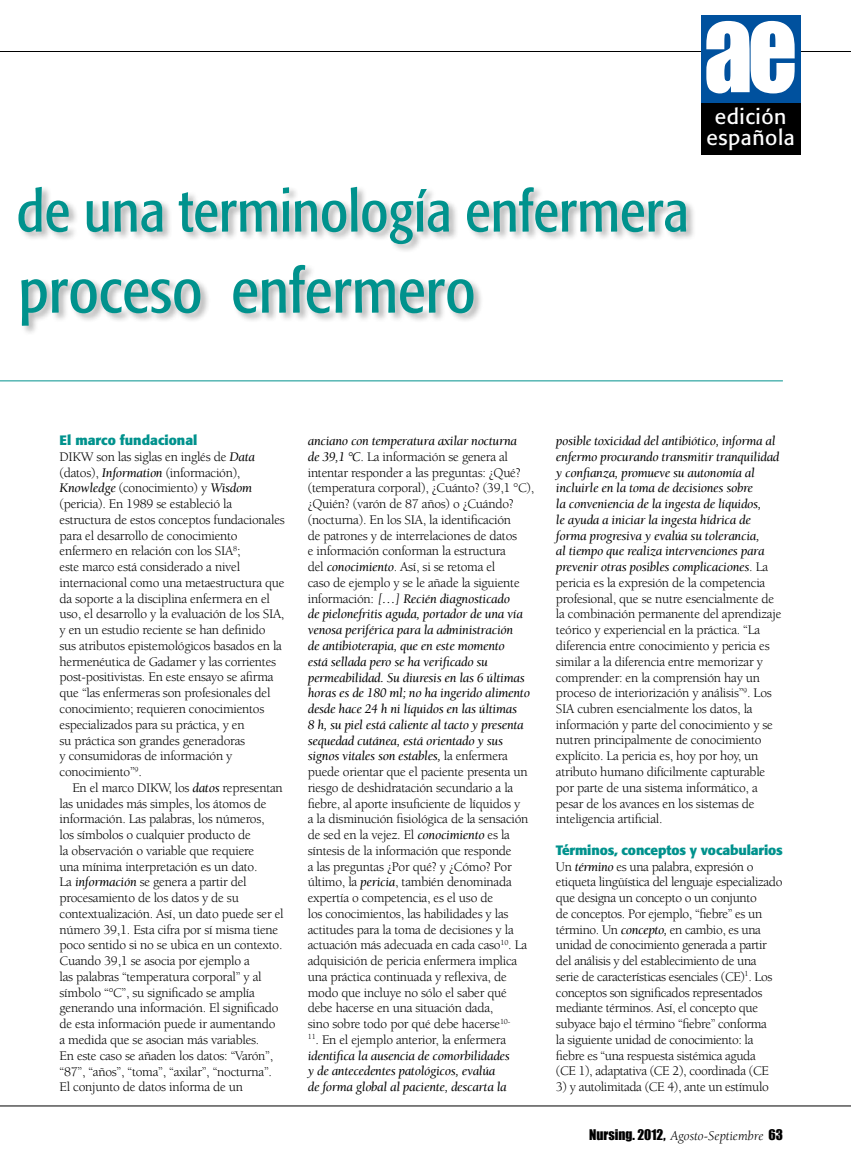
<style>
.page{position:relative;width:851px;height:1170px;background:#fff}
.page>*{position:absolute;margin:0;border:0;box-sizing:border-box;transform-origin:0 0}
.t1{font:108px "Impact";color:#fff;scale:.9 1}
.t2{font:condensed 63px "Formata";color:#00928d}
.t3{font:condensed 58.5px "Formata";color:#00928d}
.t4{font:21px/21px "Formata";letter-spacing:.025em;color:#fff;text-align:center}
.t5{font:13.5px/15.8px "Berkeley Std";letter-spacing:-.02em;color:#000}
.t6{font:italic 13.5px/15.8px "Berkeley Std";letter-spacing:-.02em;color:#000}
.t7{font:700 13.5px "Formata";letter-spacing:-.01em;color:#00928d}
.t8{font:italic 13.5px "Berkeley Std";color:#000}
.s1{font-style:italic}
.s2{font-style:normal}
.s3{font-family:"Impact";font-style:normal}
</style>
<div class="page">
<div style="left:0;top:185px;width:772px;height:167px;background:#000;opacity:.3"></div>
<div style="left:700px;top:15px;width:100px;height:87px;background:#00519e"></div>
<div style="left:700px;top:104px;width:100px;height:51px;background:#000"></div>
<hr style="left:0;top:380px;width:782px;height:1px;background:#00928d">
<h3 class="t3" style="left:17px;top:177px;width:673px">de una terminología enfermera</h3>
<h2 class="t2" style="left:19px;top:253px;width:458px">proceso enfermero</h2>
<h1 class="t1" style="left:703px;top:-34px;width:106px">ae</h1>
<h3 class="t4" style="left:706px;top:106px;width:90px">edición española</h3>
<p class="t7" style="left:60px;top:432px;width:139px">El marco fundacional</p>
<p class="t5" style="left:60px;top:449px;width:227px">DIKW son las siglas en inglés de <span class="s1">Data </span>(datos), <span class="s1">Information</span> (información), <span class="s1">Knowledge</span> (conocimiento) y <span class="s1">Wisdom </span>(pericia). En 1989 se estableció la estructura de estos conceptos fundacionales para el desarrollo de conocimiento enfermero en relación con los SIA<sup>8</sup>;<br>este marco está considerado a nivel internacional como una metaestructura que da soporte a la disciplina enfermera en el uso, el desarrollo y la evaluación de los SIA, y en un estudio reciente se han definido sus atributos epistemológicos basados en la hermenéutica de Gadamer y las corrientes post-positivistas. En este ensayo se afirma que “las enfermeras son profesionales del conocimiento; requieren conocimientos especializados para su práctica, y en<br>su práctica son grandes generadoras<br>y consumidoras de información y conocimiento”<sup>9</sup>.</p>
<p class="t5" style="left:60px;top:779px;width:226px;text-indent:13px">En el marco DIKW, los <span class="s1">datos</span> representan las unidades más simples, los átomos de información. Las palabras, los números,<br>los símbolos o cualquier producto de<br>la observación o variable que requiere<br>una mínima interpretación es un dato.<br>La <span class="s1">información</span> se genera a partir del procesamiento de los datos y de su contextualización. Así, un dato puede ser el número 39,1. Esta cifra por sí misma tiene poco sentido si no se ubica en un contexto.<br>Cuando 39,1 se asocia por ejemplo a<br>las palabras “temperatura corporal” y al símbolo “°C”, su significado se amplía generando una información. El significado de esta información puede ir aumentando a medida que se asocian más variables.<br>En este caso se añaden los datos: “Varón”, “87”, “años”, “toma”, “axilar”, “nocturna”.<br>El conjunto de datos informa de un</p>
<p class="t5" style="left:308px;top:433px;width:228px"><span class="s1">anciano con temperatura axilar nocturna<br>de 39,1 °C</span>. La información se genera al intentar responder a las preguntas: ¿Qué? (temperatura corporal), ¿Cuánto? (39,1 °C), ¿Quién? (varón de 87 años) o ¿Cuándo? (nocturna). En los SIA, la identificación<br>de patrones y de interrelaciones de datos<br>e información conforman la estructura<br>del <span class="s1">conocimiento</span>. Así, si se retoma el<br>caso de ejemplo y se le añade la siguiente información: <span class="s1">[…] Recién diagnosticado<br>de pielonefritis aguda, portador de una vía venosa periférica para la administración<br>de antibioterapia, que en este momento<br>está sellada pero se ha verificado su permeabilidad. Su diuresis en las 6 últimas horas es de 180 ml; no ha ingerido alimento desde hace 24 h ni líquidos en las últimas<br>8 h, su piel está caliente al tacto y presenta sequedad cutánea, está orientado y sus signos vitales son estables,</span> la enfermera puede orientar que el paciente presenta un riesgo de deshidratación secundario a la fiebre, al aporte insuficiente de líquidos y<br>a la disminución fisiológica de la sensación de sed en la vejez. El <span class="s1">conocimiento</span> es la síntesis de la información que responde<br>a las preguntas ¿Por qué? y ¿Cómo? Por último, la <span class="s1">pericia</span>, también denominada expertía o competencia, es el uso de<br>los conocimientos, las habilidades y las actitudes para la toma de decisiones y la actuación más adecuada en cada caso<sup>10</sup>. La adquisición de pericia enfermera implica una práctica continuada y reflexiva, de modo que incluye no sólo el saber qué debe hacerse en una situación dada,<br>sino sobre todo por qué debe hacerse<sup>10-</sup></p>
<p class="t6" style="left:308px;top:1031px;width:203px"><sup>11</sup><span class="s2">. En el ejemplo anterior, la enfermera </span>identifica la ausencia de comorbilidades y de antecedentes patológicos, evalúa de forma global al paciente, descarta la</p>
<p class="t5" style="left:556px;top:433px;width:227px"><span class="s1">posible toxicidad del antibiótico, informa al enfermo procurando transmitir tranquilidad y confianza, promueve su autonomía al incluirle en la toma de decisiones sobre<br>la conveniencia de la ingesta de líquidos,<br>le ayuda a iniciar la ingesta hídrica de forma progresiva y evalúa su tolerancia,<br>al tiempo que realiza intervenciones para prevenir otras posibles complicaciones</span>. La pericia es la expresión de la competencia profesional, que se nutre esencialmente de la combinación permanente del aprendizaje teórico y experiencial en la práctica. “La diferencia entre conocimiento y pericia es similar a la diferencia entre memorizar y comprender: en la comprensión hay un proceso de interiorización y análisis”<sup>9</sup>. Los SIA cubren esencialmente los datos, la información y parte del conocimiento y se nutren principalmente de conocimiento explícito. La pericia es, hoy por hoy, un atributo humano difícilmente capturable por parte de una sistema informático, a pesar de los avances en los sistemas de inteligencia artificial.</p>
<p class="t7" style="left:556px;top:841px;width:228px">Términos, conceptos y vocabularios</p>
<p class="t5" style="left:556px;top:858px;width:228px">Un <span class="s1">término</span> es una palabra, expresión o etiqueta lingüística del lenguaje especializado que designa un concepto o un conjunto<br>de conceptos. Por ejemplo, “fiebre” es un término. Un <span class="s1">concepto,</span> en cambio, es una unidad de conocimiento generada a partir del análisis y del establecimiento de una serie de características esenciales (CE)<sup>1</sup>. Los conceptos son significados representados mediante términos. Así, el concepto que subyace bajo el término “fiebre” conforma<br>la siguiente unidad de conocimiento: la fiebre es “una respuesta sistémica aguda<br>(CE 1), adaptativa (CE 2), coordinada (CE</p>
<p class="t5" style="left:556px;top:1079px;width:214px">3) y autolimitada (CE 4), ante un estímulo</p>
<p class="t8" style="left:589px;top:1128px;width:195px"><span class="s3">Nursing. 2012,</span> Agosto-Septiembre <span class="s3">63</span></p>
</div>
